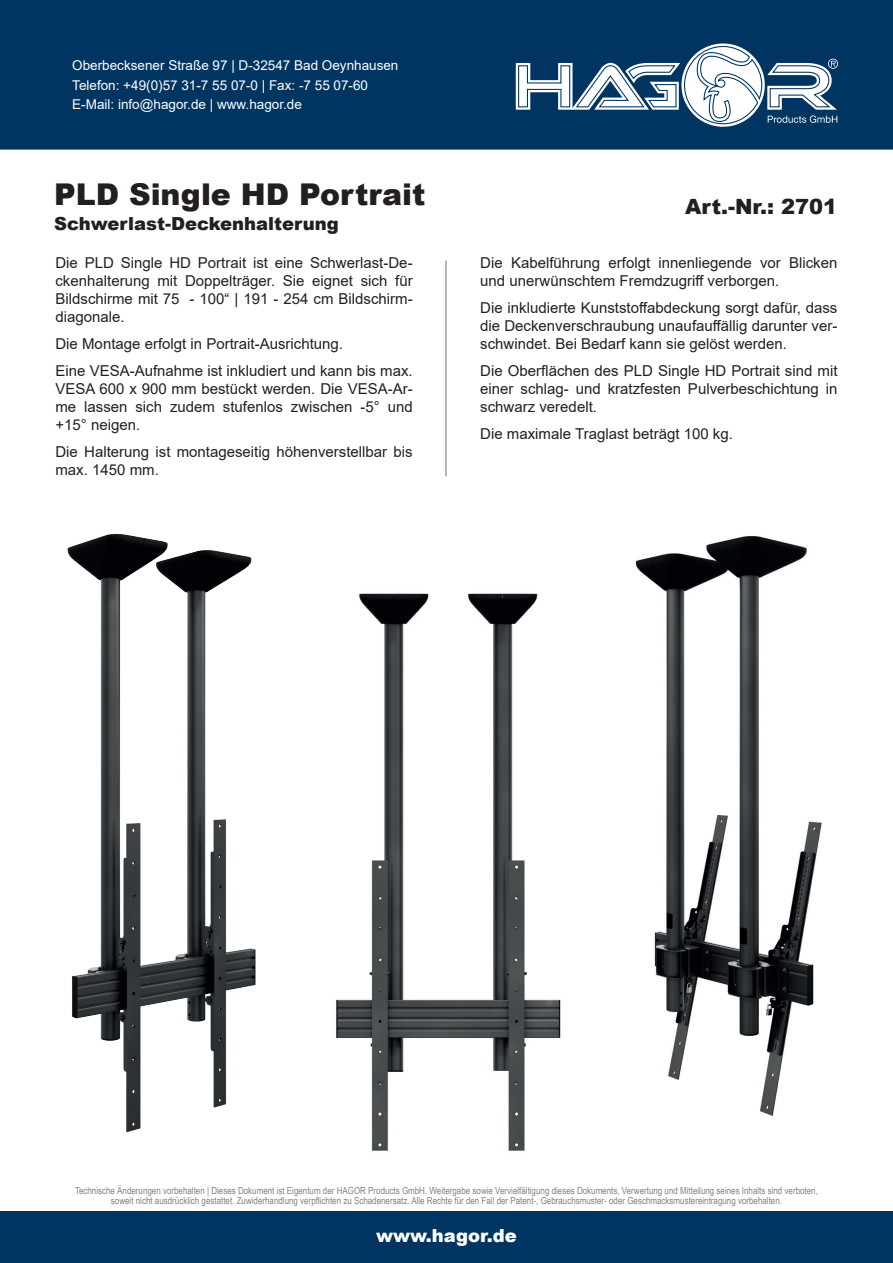
<style>
.page{position:relative;width:893px;height:1263px;background:#fff}
.page>*{position:absolute;margin:0;border:0;box-sizing:border-box;transform-origin:0 0}
.t1{font:900 30px "Arial";color:#231f20}
.t2{font:900 21px "Arial";color:#231f20}
.t3{font:900 18px "Arial";color:#231f20}
.t4{font:900 18px "Arial";color:#fff}
.t5{font:15px/18px "Arial";color:#231f20;text-align:justify}
.t6{font:13.5px/19.5px "Arial";color:#fff}
.t7{font:9.75px/10.5px "Arial Narrow";color:#808285;text-align:center}
</style>
<div class="page">
<div style="left:0;top:1212px;width:893px;height:51px;background:#003562"></div>
<div style="left:0;top:0;width:893px;height:150px;background:#003562"></div>
<hr style="left:445px;top:260px;width:2px;height:216px;background:#9d9fa2">
<svg style="left:483px;top:39px;width:376px;height:92px"></svg>
<img style="left:67px;top:533px;width:189px;height:599px">
<img style="left:336px;top:593px;width:225px;height:558px">
<img style="left:635px;top:536px;width:187px;height:580px">
<p class="t6" style="left:72px;top:56px;width:328px">Oberbecksener Straße 97 | D-32547 Bad Oeynhausen<br>Telefon: +49(0)57 31-7 55 07-0 | Fax: -7 55 07-60<br>E-Mail: info@hagor.de | www.hagor.de</p>
<h1 class="t1" style="left:54px;top:172px;width:373px">PLD Single HD Portrait</h1>
<p class="t3" style="left:54px;top:211px;width:286px">Schwerlast-Deckenhalterung</p>
<p class="t5" style="left:55px;top:254px;width:359px">Die PLD Single HD Portrait ist eine Schwerlast-De&shy;ckenhalterung mit Doppelträger. Sie eignet sich für Bildschirme mit 75 - 100“ | 191 - 254 cm Bildschirm&shy;diagonale.</p>
<p class="t5" style="left:55px;top:330px;width:359px;line-height:27px">Die Montage erfolgt in Portrait-Ausrichtung.<br>Eine VESA-Aufnahme ist inkludiert und kann bis max.</p>
<p class="t5" style="left:55px;top:380px;width:359px">VESA 600 x 900 mm bestückt werden. Die VESA-Ar&shy;me lassen sich zudem stufenlos zwischen -5° und +15° neigen.</p>
<p class="t5" style="left:55px;top:443px;width:359px">Die Halterung ist montageseitig höhenverstellbar bis max. 1450 mm.</p>
<h2 class="t2" style="left:685px;top:191px;width:154px">Art.-Nr.: 2701</h2>
<p class="t5" style="left:480px;top:254px;width:359px">Die Kabelführung erfolgt innenliegende vor Blicken und unerwünschtem Fremdzugriff verborgen.</p>
<p class="t5" style="left:480px;top:299px;width:359px">Die inkludierte Kunststoffabdeckung sorgt dafür, dass die Deckenverschraubung unaufauffällig darunter ver&shy;schwindet. Bei Bedarf kann sie gelöst werden.</p>
<p class="t5" style="left:480px;top:362px;width:359px">Die Oberflächen des PLD Single HD Portrait sind mit einer schlag- und kratzfesten Pulverbeschichtung in schwarz veredelt.</p>
<p class="t5" style="left:480px;top:425px;width:254px">Die maximale Traglast beträgt 100 kg.</p>
<p class="t7" style="left:75px;top:1184px;width:744px">Technische Änderungen vorbehalten | Dieses Dokument ist Eigentum der HAGOR Products GmbH. Weitergabe sowie Vervielfältigung dieses Dokuments, Verwertung und Mitteilung seines Inhalts sind verboten, soweit nicht ausdrücklich gestattet. Zuwiderhandlung verpflichten zu Schadenersatz. Alle Rechte für den Fall der Patent-, Gebrauchsmuster- oder Geschmacksmustereintragung vorbehalten.</p>
<p class="t4" style="left:376px;top:1222px;width:142px">www.hagor.de</p>
</div>
